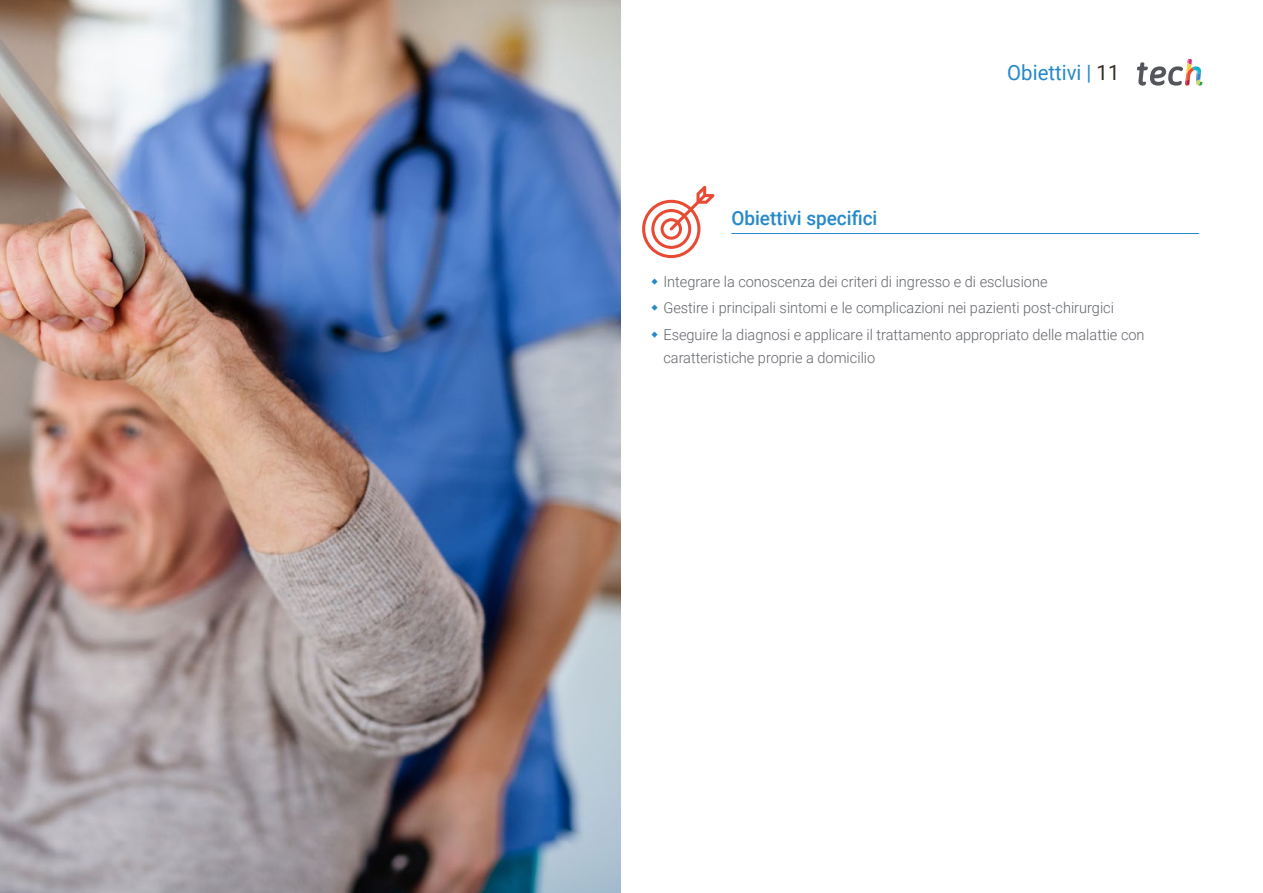
<style>
.page{position:relative;width:1263px;height:893px;background:#fff}
.page>*{position:absolute;margin:0;border:0;box-sizing:border-box;transform-origin:0 0}
.t1{font:21px "Roboto";color:#2488c9}
.t2{font:500 19.5px "Roboto";color:#2488c9}
.t3{font:300 15px/26.7px "Roboto";color:#61646a}
.s1{color:#312e20}
</style>
<div class="page">
<svg style="left:1137px;top:59px;width:65px;height:27px"></svg>
<hr style="left:731px;top:233px;width:468px;height:1px;background:#2488c9">
<svg style="left:642px;top:186px;width:72px;height:72px"></svg>
<img style="left:0;top:0;width:621px;height:893px">
<h2 class="t2" style="left:731px;top:205px;width:147px">Obiettivi specifici</h2>
<h1 class="t1" style="left:1007px;top:57px;width:114px">Obiettivi | <span class="s1">11</span></h1>
<p class="t3" style="left:663px;top:267px;width:483px">Integrare la conoscenza dei criteri di ingresso e di esclusione<br>Gestire i principali sintomi e le complicazioni nei pazienti post-chirurgici<br>Eseguire la diagnosi e applicare il trattamento appropriato delle malattie con</p>
<p class="t3" style="left:663px;top:343px;width:213px">caratteristiche proprie a domicilio</p>
</div>
